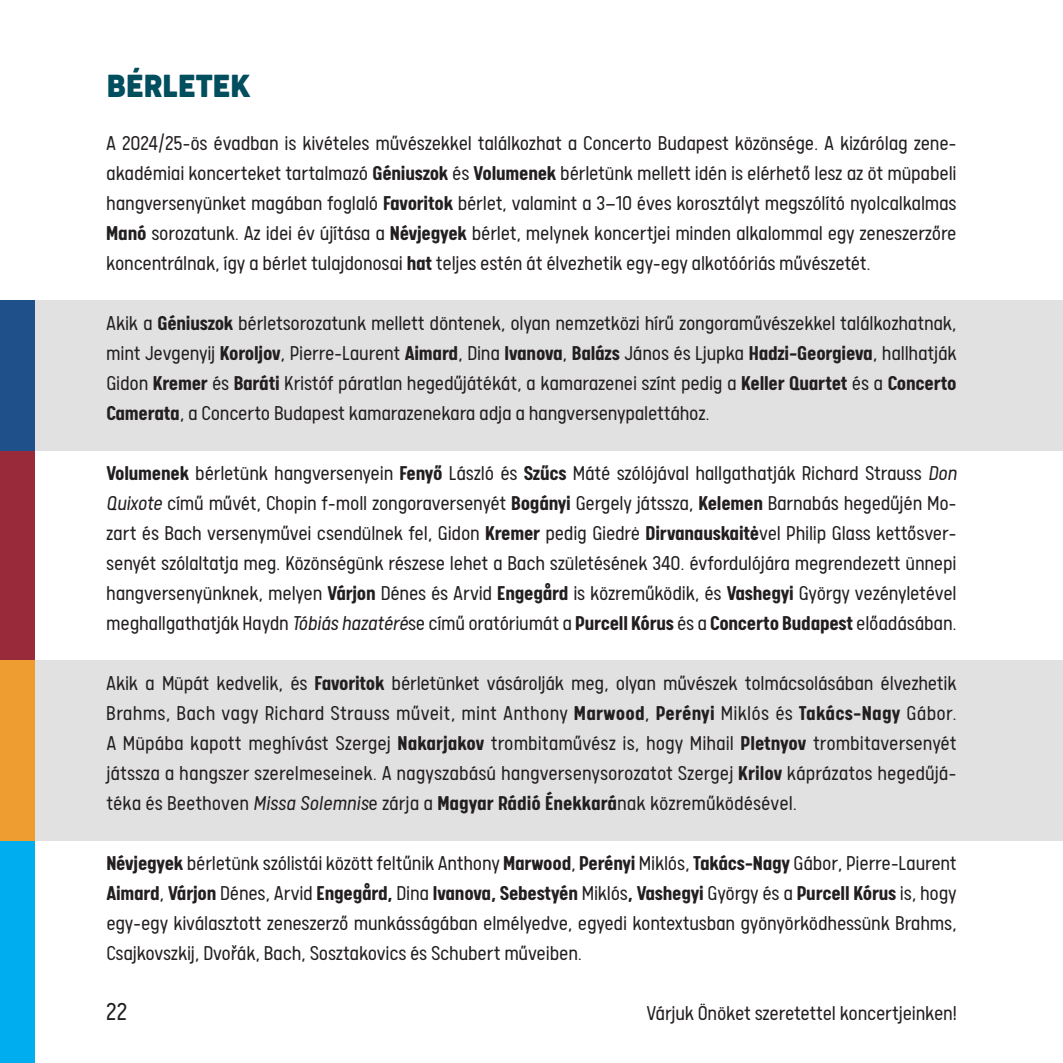
<style>
.page{position:relative;width:1063px;height:1063px;background:#fff}
.page>*{position:absolute;margin:0;border:0;box-sizing:border-box;transform-origin:0 0}
.t1{font:30px "Cocogoose Narrow";letter-spacing:-.03em;color:#014e5f}
.t2{font:300 27.5px "Calps Concerto";color:#231f20}
.t3{font:300 22.5px/30px "Calps Concerto";letter-spacing:-.01em;color:#231f20;text-align:justify}
.t4{font:700 22.5px "Calps";letter-spacing:-.01em;color:#231f20}
.s1{font-family:"Calps";font-weight:700}
.s2{font-family:"Calps";font-style:italic}
.s3{font-family:"Calps Concerto";font-weight:300}
</style>
<div class="page">
<div style="left:0;top:780px;width:34px;height:283px;background:#00aeef"></div>
<div style="left:0;top:450px;width:34px;height:243px;background:#992a39"></div>
<div style="left:0;top:300px;width:1063px;height:150px;background:#e1e1e2"></div>
<div style="left:0;top:660px;width:1063px;height:180px;background:#e1e1e2"></div>
<div style="left:0;top:300px;width:34px;height:150px;background:#1f5089"></div>
<div style="left:0;top:660px;width:34px;height:180px;background:#ee9e30"></div>
<h1 class="t1" style="left:106px;top:64px;width:146px">BÉRLETEK</h1>
<p class="t3" style="left:106px;top:127px;width:852px">A 2024/25-ös évadban is kivételes művészekkel találkozhat a Concerto Budapest közönsége. A kizárólag zene&shy;akadémiai koncerteket tartalmazó <span class="s1">Géniuszok</span> és <span class="s1">Volumenek</span> bérletünk mellett idén is elérhető lesz az öt müpabeli hangversenyünket magában foglaló <span class="s1">Favoritok</span> bérlet, valamint a 3–10 éves korosztályt megszólító nyolcalkalmas <span class="s1">Manó</span> sorozatunk. Az idei év újítása a <span class="s1">Névjegyek</span> bérlet, melynek koncertjei minden alkalommal egy zeneszerzőre koncentrálnak, így a bérlet tulajdonosai <span class="s1">hat</span> teljes estén át élvezhetik egy-egy alkotóóriás művészetét.</p>
<p class="t3" style="left:106px;top:307px;width:852px">Akik a <span class="s1">Géniuszok</span> bérletsorozatunk mellett döntenek, olyan nemzetközi hírű zongoraművészekkel találkozhatnak, mint Jevgenyij <span class="s1">Koroljov</span>, Pierre-Laurent <span class="s1">Aimard</span>, Dina <span class="s1">Ivanova</span>, <span class="s1">Balázs</span> János és Ljupka <span class="s1">Hadzi-Georgieva</span>, hallhatják Gidon <span class="s1">Kremer</span> és <span class="s1">Baráti</span> Kristóf páratlan hegedűjátékát, a kamarazenei színt pedig a <span class="s1">Keller Quartet</span> és a <span class="s1">Concerto Camerata</span>, a Concerto Budapest kamarazenekara adja a hangversenypalettához.</p>
<p class="t3" style="left:106px;top:457px;width:852px"><span class="s1">Volumenek</span> bérletünk hangversenyein <span class="s1">Fenyő</span> László és <span class="s1">Szűcs</span> Máté szólójával hallgathatják Richard Strauss <span class="s2">Don Quixote</span> című művét, Chopin f-moll zongoraversenyét <span class="s1">Bogányi</span> Gergely játssza, <span class="s1">Kelemen</span> Barnabás hegedűjén Mo&shy;zart és Bach versenyművei csendülnek fel, Gidon <span class="s1">Kremer</span> pedig Giedrė <span class="s1">Dirvanauskaitė</span>vel Philip Glass kettősver&shy;senyét szólaltatja meg. Közönségünk részese lehet a Bach születésének 340. évfordulójára megrendezett ünnepi hangversenyünknek, melyen <span class="s1">Várjon</span> Dénes és Arvid <span class="s1">Engegård</span> is közreműködik, és <span class="s1">Vashegyi</span> György vezényletével meghallgathatják Haydn <span class="s2">Tóbiás hazatéré</span>se című oratóriumát a <span class="s1">Purcell Kórus</span> és a <span class="s1">Concerto Budapest</span> előadásában.</p>
<p class="t3" style="left:106px;top:667px;width:852px">Akik a Müpát kedvelik, és <span class="s1">Favoritok</span> bérletünket vásárolják meg, olyan művészek tolmácsolásában élvezhetik Brahms, Bach vagy Richard Strauss műveit, mint Anthony <span class="s1">Marwood</span>, <span class="s1">Perényi</span> Miklós és <span class="s1">Takács-Nagy</span> Gábor.<br>A Müpába kapott meghívást Szergej <span class="s1">Nakarjakov</span> trombitaművész is, hogy Mihail <span class="s1">Pletnyov</span> trombitaversenyét játssza a hangszer szerelmeseinek. A nagyszabású hangversenysorozatot Szergej <span class="s1">Krilov</span> káprázatos hegedűjá&shy;téka és Beethoven <span class="s2">Missa Solemnis</span>e zárja a <span class="s1">Magyar Rádió Énekkará</span>nak közreműködésével.</p>
<p class="t3" style="left:106px;top:847px;width:852px"><span class="s1">Névjegyek</span> bérletünk szólistái között feltűnik Anthony <span class="s1">Marwood</span>, <span class="s1">Perényi</span> Miklós, <span class="s1">Takács-Nagy</span> Gábor, Pierre-Laurent</p>
<p class="t4" style="left:106px;top:879px;width:852px">Aimard<span class="s3">,</span> Várjon <span class="s3">Dénes, Arvid</span> Engegård, <span class="s3">Dina</span> Ivanova, Sebestyén <span class="s3">Miklós</span>, Vashegyi <span class="s3">György és a</span> Purcell Kórus <span class="s3">is, hogy</span></p>
<p class="t3" style="left:106px;top:907px;width:852px">egy-egy kiválasztott zeneszerző munkásságában elmélyedve, egyedi kontextusban gyönyörködhessünk Brahms,<br>Csajkovszkij, Dvořák, Bach, Sosztakovics és Schubert műveiben.</p>
<p class="t2" style="left:106px;top:996px;width:23px">22</p>
<p class="t3" style="left:647px;top:997px;width:312px">Várjuk Önöket szeretettel koncertjeinken!</p>
</div>
